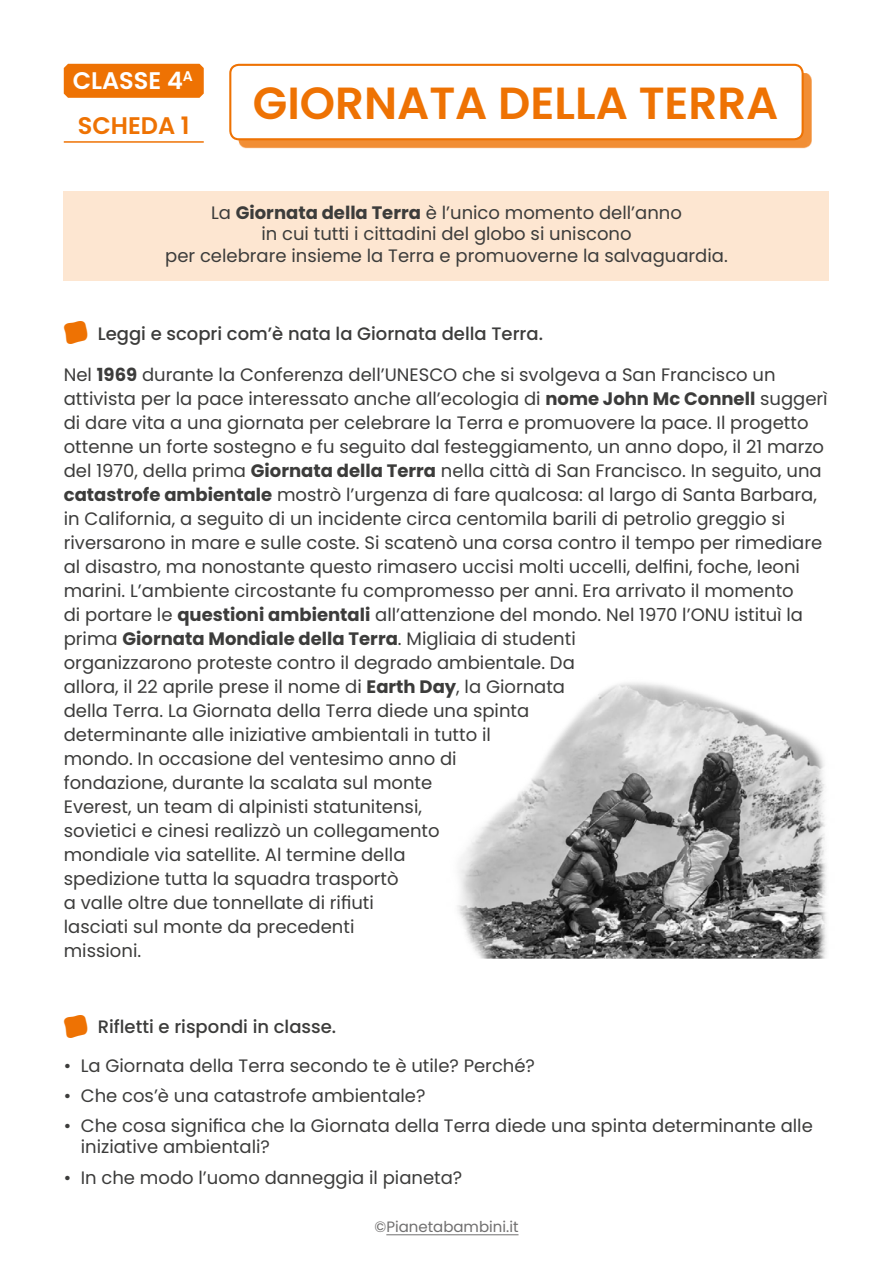
<style>
.page{position:relative;width:893px;height:1263px;background:#fff}
.page>*{position:absolute;margin:0;border:0;box-sizing:border-box;transform-origin:0 0}
.t1{font:600 45px "Poppins";color:#ee7203}
.t2{font:600 24px "Poppins";color:#fff}
.t3{font:600 24px "Poppins";color:#ee7203}
.t4{font:18px/24px "Poppins";color:#3c3c3b}
.t5{font:500 18px "Poppins";color:#3c3c3b}
.t6{font:15px "Poppins";color:#706f6f}
.s1{font-weight:700}
</style>
<div class="page">
<div style="left:239px;top:73px;width:573px;height:75px;background:#ee7203;opacity:.8"></div>
<div style="left:230px;top:65px;width:573px;height:74px;background:#fff;border-radius:9px"></div>
<div style="left:229px;top:64px;width:575px;height:76px;border:2px solid #ee7203;border-radius:9px"></div>
<hr style="left:386px;top:1234px;width:132px;height:1px;background:#706f6f">
<hr style="left:64px;top:141px;width:140px;height:2px;background:#ee7203">
<div style="left:64px;top:64px;width:140px;height:34px;background:#ee7203"></div>
<div style="left:64px;top:191px;width:765px;height:90px;background:#fde6d1"></div>
<img style="left:457px;top:682px;width:370px;height:277px">
<h2 class="t2" style="left:73px;top:67px;width:122px">CLASSE 4<sup>A</sup></h2>
<h2 class="t3" style="left:78px;top:112px;width:113px">SCHEDA 1</h2>
<h1 class="t1" style="left:253px;top:77px;width:527px">GIORNATA DELLA TERRA</h1>
<p class="t4" style="left:165px;top:202px;width:564px;line-height:21.6px;text-align:center">La <span class="s1">Giornata della Terra</span> è l’unico momento dell’anno<br>in cui tutti i cittadini del globo si uniscono<br>per celebrare insieme la Terra e promuoverne la salvaguardia.</p>
<p class="t5" style="left:98px;top:323px;width:447px">Leggi e scopri com’è nata la Giornata della Terra.</p>
<p class="t4" style="left:64px;top:363px;width:765px">Nel <span class="s1">1969</span> durante la Conferenza dell’UNESCO che si svolgeva a San Francisco un attivista per la pace interessato anche all’ecologia di <span class="s1">nome John Mc Connell</span> suggerì di dare vita a una giornata per celebrare la Terra e promuovere la pace. Il progetto ottenne un forte sostegno e fu seguito dal festeggiamento, un anno dopo, il 21 marzo del 1970, della prima <span class="s1">Giornata della Terra</span> nella città di San Francisco. In seguito, una <span class="s1">catastrofe ambientale</span> mostrò l’urgenza di fare qualcosa: al largo di Santa Barbara, in California, a seguito di un incidente circa centomila barili di petrolio greggio si riversarono in mare e sulle coste. Si scatenò una corsa contro il tempo per rimediare al disastro, ma nonostante questo rimasero uccisi molti uccelli, delfini, foche, leoni marini. L’ambiente circostante fu compromesso per anni. Era arrivato il momento<br>di portare le <span class="s1">questioni ambientali</span> all’attenzione del mondo. Nel 1970 l’ONU istituì la prima <span class="s1">Giornata Mondiale della Terra</span>. Migliaia di studenti<br>organizzarono proteste contro il degrado ambientale. Da<br>allora, il 22 aprile prese il nome di <span class="s1">Earth Day</span>, la Giornata<br>della Terra. La Giornata della Terra diede una spinta<br>determinante alle iniziative ambientali in tutto il<br>mondo. In occasione del ventesimo anno di<br>fondazione, durante la scalata sul monte<br>Everest, un team di alpinisti statunitensi,<br>sovietici e cinesi realizzò un collegamento<br>mondiale via satellite. Al termine della<br>spedizione tutta la squadra trasportò<br>a valle oltre due tonnellate di rifiuti<br>lasciati sul monte da precedenti<br>missioni.</p>
<p class="t5" style="left:98px;top:1016px;width:240px">Rifletti e rispondi in classe.</p>
<p class="t4" style="left:64px;top:1053px;width:473px">• La Giornata della Terra secondo te è utile? Perché?</p>
<p class="t4" style="left:64px;top:1083px;width:363px">• Che cos’è una catastrofe ambientale?</p>
<p class="t4" style="left:81px;top:1115px;width:734px;line-height:21.6px;text-indent:-17px">• Che cosa significa che la Giornata della Terra diede una spinta determinante alle iniziative ambientali?</p>
<p class="t4" style="left:64px;top:1165px;width:400px">• In che modo l’uomo danneggia il pianeta?</p>
<p class="t6" style="left:374px;top:1218px;width:146px">©Pianetabambini.it</p>
</div>
